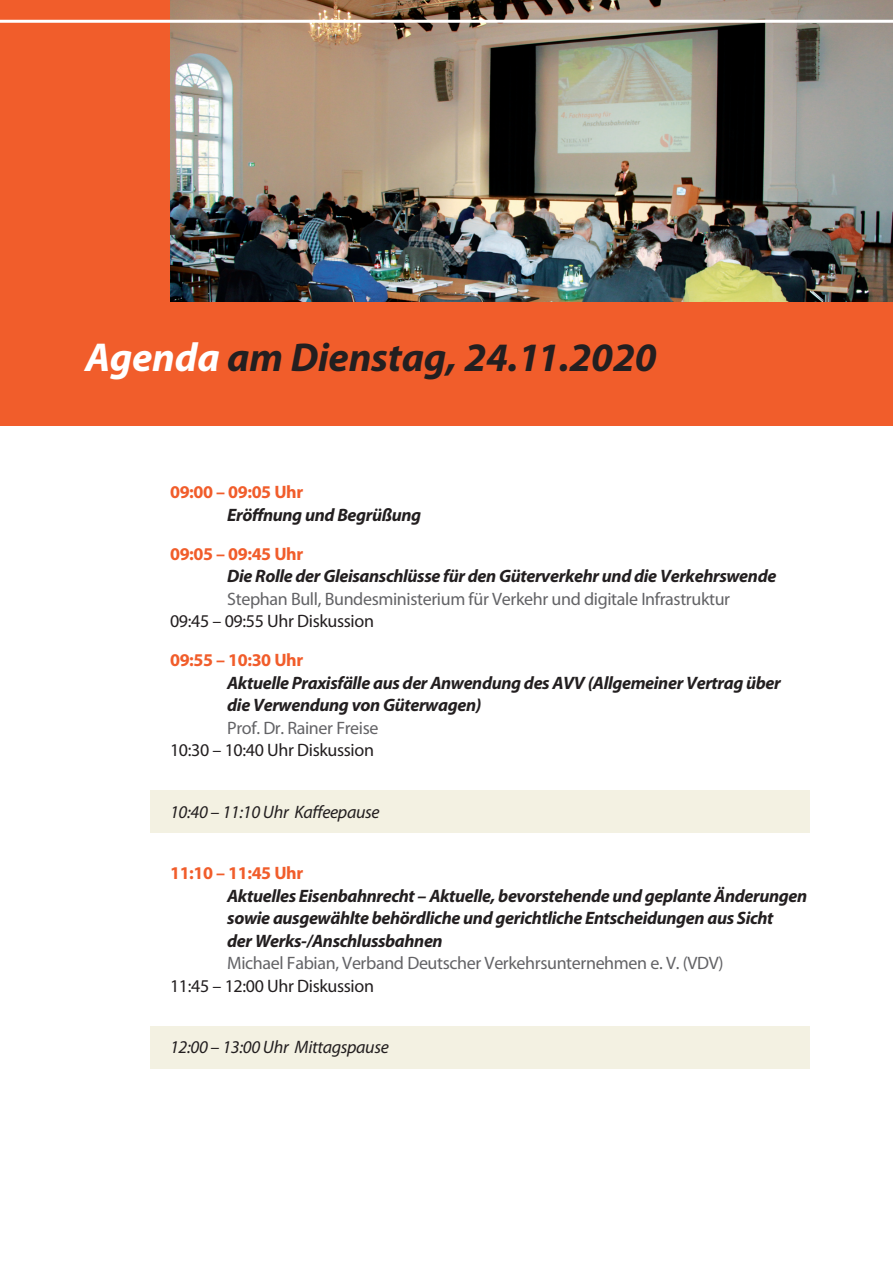
<style>
.page{position:relative;width:893px;height:1263px;background:#fff}
.page>*{position:absolute;margin:0;border:0;box-sizing:border-box;transform-origin:0 0}
.t1{font:italic 700 40.5px "Myriad Pro";letter-spacing:-.005em;color:#231f20}
.t2{font:italic 700 18px/22.5px "Myriad Pro";letter-spacing:-.02em;color:#231f20}
.t3{font:18px "Myriad Pro";letter-spacing:-.02em;color:#636366}
.t4{font:18px "Myriad Pro";letter-spacing:-.02em;color:#231f20}
.t5{font:700 18px "Myriad Pro";letter-spacing:-.02em;color:#f15d2b}
.t6{font:italic 18px "Myriad Pro";letter-spacing:-.02em;color:#231f20}
.s1{color:#fff}
</style>
<div class="page">
<div style="left:0;top:0;width:893px;height:425px;background:#f15d2b"></div>
<img style="left:170px;top:0;width:723px;height:302px">
<hr style="left:0;top:20px;width:893px;height:3px;background:#fff">
<div style="left:151px;top:1026px;width:659px;height:42px;background:#f3f1e2"></div>
<div style="left:151px;top:790px;width:659px;height:43px;background:#f3f1e2"></div>
<p class="t1" style="left:85px;top:342px;width:573px"><span class="s1">Agenda</span> am Dienstag, 24.11.2020</p>
<p class="t5" style="left:170px;top:481px;width:135px">09:00 – 09:05 Uhr</p>
<p class="t2" style="left:227px;top:505px;width:195px">Eröffnung und Begrüßung</p>
<p class="t5" style="left:170px;top:543px;width:135px">09:05 – 09:45 Uhr</p>
<p class="t2" style="left:227px;top:566px;width:551px">Die Rolle der Gleisanschlüsse für den Güterverkehr und die Verkehrswende</p>
<p class="t3" style="left:227px;top:592px;width:504px">Stephan Bull, Bundesministerium für Verkehr und digitale Infrastruktur</p>
<p class="t4" style="left:170px;top:614px;width:205px">09:45 – 09:55 Uhr Diskussion</p>
<p class="t5" style="left:170px;top:649px;width:135px">09:55 – 10:30 Uhr</p>
<p class="t2" style="left:227px;top:673px;width:555px">Aktuelle Praxisfälle aus der Anwendung des AVV (Allgemeiner Vertrag über</p>
<p class="t2" style="left:227px;top:695px;width:256px">die Verwendung von Güterwagen)</p>
<p class="t3" style="left:227px;top:721px;width:153px">Prof. Dr. Rainer Freise</p>
<p class="t4" style="left:170px;top:743px;width:205px">10:30 – 10:40 Uhr Diskussion</p>
<p class="t6" style="left:170px;top:801px;width:211px">10:40 – 11:10 Uhr Kaffeepause</p>
<p class="t5" style="left:170px;top:862px;width:135px">11:10 – 11:45 Uhr</p>
<p class="t2" style="left:227px;top:886px;width:581px">Aktuelles Eisenbahnrecht – Aktuelle, bevorstehende und geplante Änderungen sowie ausgewählte behördliche und gerichtliche Entscheidungen aus Sicht</p>
<p class="t2" style="left:227px;top:931px;width:217px">der Werks-/Anschlussbahnen</p>
<p class="t3" style="left:227px;top:956px;width:498px">Michael Fabian, Verband Deutscher Verkehrsunternehmen e. V. (VDV)</p>
<p class="t4" style="left:170px;top:979px;width:205px">11:45 – 12:00 Uhr Diskussion</p>
<p class="t6" style="left:170px;top:1036px;width:220px">12:00 – 13:00 Uhr Mittagspause</p>
</div>
